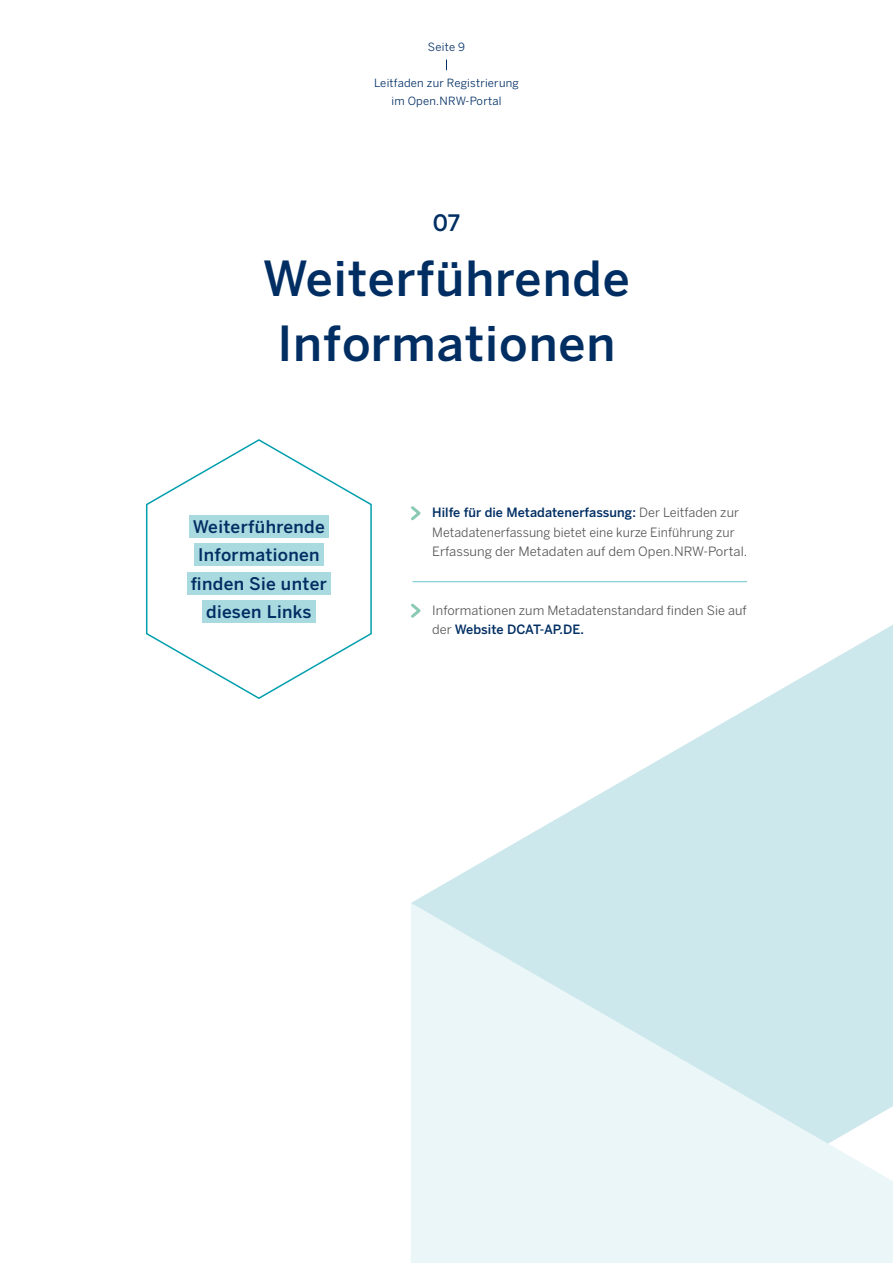
<style>
.page{position:relative;width:893px;height:1263px;background:#fff}
.page>*{position:absolute;margin:0;border:0;box-sizing:border-box;transform-origin:0 0}
.Kolumnentitel_Benton{font:500 48px/64.9px "Benton Sans";letter-spacing:.02em;color:#002e63;text-align:center}
.Kolumnentitel_Benton-2{font:500 22.5px "Benton Sans";color:#002e63}
.Infobox_Subheadline{font:500 17.25px "Benton Sans";letter-spacing:.02em;color:#002e63}
.Copytext_BentonSans{font:12.75px/19.5px "Benton Sans";letter-spacing:.005em;color:#565656}
.Kolumnentitel_Benton-3{font:11.25px/18px "Benton Sans";letter-spacing:.02em;color:#002e63;text-align:center}
.s1{font-weight:500;color:#002e63}
</style>
<div class="page">
<svg style="left:411px;top:625px;width:482px;height:278px"></svg>
<svg style="left:411px;top:903px;width:482px;height:360px;background:#e0f0f3"></svg>
<svg style="left:146px;top:439px;width:226px;height:260px"></svg>
<div style="left:189px;top:515px;width:140px;height:23px;background:#a9dae0"></div>
<div style="left:194px;top:544px;width:130px;height:22px;background:#a9dae0"></div>
<div style="left:187px;top:572px;width:144px;height:23px;background:#a9dae0"></div>
<div style="left:202px;top:600px;width:114px;height:23px;background:#a9dae0"></div>
<svg style="left:411px;top:506px;width:10px;height:15px"></svg>
<svg style="left:411px;top:603px;width:10px;height:15px"></svg>
<hr style="left:412px;top:581px;width:335px;height:1px;background:#6ec6cf">
<p class="Kolumnentitel_Benton-3" style="left:428px;top:38px;width:39px">Seite 9</p>
<p class="Kolumnentitel_Benton-3" style="left:374px;top:74px;width:146px">Leitfaden zur Registrierung im Open.NRW-Portal</p>
<p class="Kolumnentitel_Benton-2" style="left:433px;top:209px;width:29px">07</p>
<p class="Kolumnentitel_Benton" style="left:263px;top:245px;width:369px">Weiterführende<br>Informationen</p>
<p class="Infobox_Subheadline" style="left:193px;top:516px;width:134px">Weiterführende</p>
<p class="Infobox_Subheadline" style="left:198px;top:545px;width:123px">Informationen</p>
<p class="Infobox_Subheadline" style="left:191px;top:573px;width:137px">finden Sie unter</p>
<p class="Infobox_Subheadline" style="left:206px;top:601px;width:107px">diesen Links</p>
<p class="Copytext_BentonSans" style="left:432px;top:502px;width:317px"><span class="s1">Hilfe für die Metadatenerfassung:</span> Der Leitfaden zur<br>Metadatenerfassung bietet eine kurze Einführung zur<br>Erfassung der Metadaten auf dem Open.NRW-Portal.</p>
<p class="Copytext_BentonSans" style="left:432px;top:600px;width:316px">Informationen zum Metadatenstandard finden Sie auf der <span class="s1">Website DCAT-AP.DE.</span></p>
</div>
